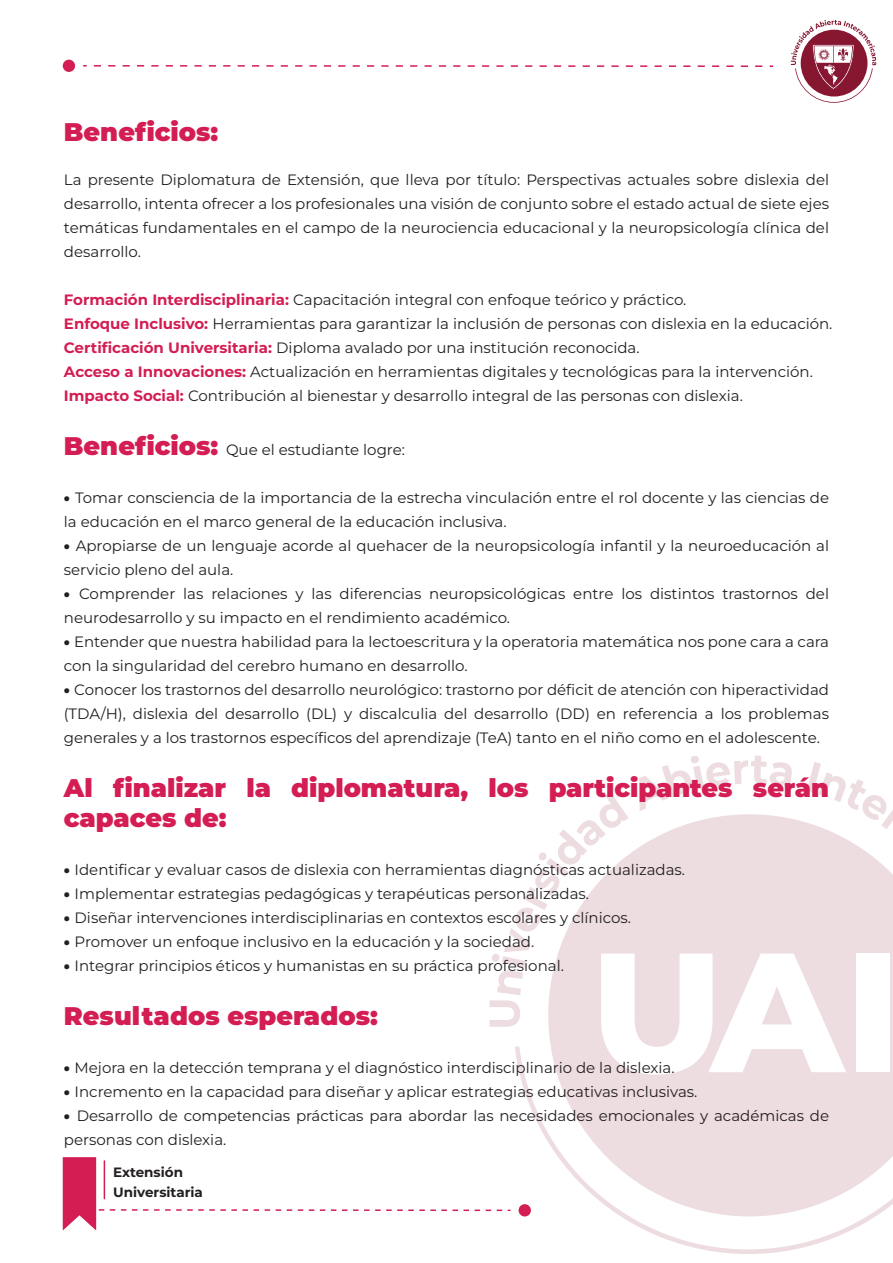
<style>
.page{position:relative;width:893px;height:1263px;background:#fff}
.page>*{position:absolute;margin:0;border:0;box-sizing:border-box;transform-origin:0 0}
.t1{font:900 25.5px/30px "Montserrat";color:#d31d53}
.t2{font:15px/24px "Montserrat";color:#231f20}
.t3{font:700 13.5px/20.9px "Montserrat";color:#231f20}
.s1{font-weight:700;color:#d31d53}
.s2{font-weight:900;font-size:25.5px;color:#d31d53}
.s3{font-weight:900}
</style>
<div class="page">
<svg style="left:94px;top:65px;width:679px;height:2px"></svg>
<div style="left:63px;top:60px;width:12px;height:12px;background:#d31d53;border-radius:50%"></div>
<svg style="left:62px;top:755px;width:831px;height:499px"></svg>
<div style="left:519px;top:1204px;width:12px;height:12px;background:#d31d53;border-radius:50%"></div>
<svg style="left:791px;top:20px;width:85px;height:83px"></svg>
<h1 class="t1" style="left:64px;top:116px;width:156px">Beneficios:</h1>
<p class="t2" style="left:64px;top:167px;width:767px;text-align:justify">La presente Diplomatura de Extensión, que lleva por título: Perspectivas actuales sobre dislexia del desarrollo, intenta ofrecer a los profesionales una visión de conjunto sobre el estado actual de siete ejes temáticas fundamentales en el campo de la neurociencia educacional y la neuropsicología clínica del desarrollo.</p>
<p class="t2" style="left:64px;top:287px;width:770px"><span class="s1">Formación Interdisciplinaria:</span> Capacitación integral con enfoque teórico y práctico.<br><span class="s1">Enfoque Inclusivo:</span> Herramientas para garantizar la inclusión de personas con dislexia en la educación.<br><span class="s1">Certificación Universitaria:</span> Diploma avalado por una institución reconocida.<br><span class="s1">Acceso a Innovaciones:</span> Actualización en herramientas digitales y tecnológicas para la intervención.<br><span class="s1">Impacto Social:</span> Contribución al bienestar y desarrollo integral de las personas con dislexia.</p>
<p class="t2" style="left:64px;top:437px;width:343px"><span class="s2">Beneficios:</span> Que el estudiante logre:</p>
<p class="t2" style="left:64px;top:485px;width:767px"><span class="s3">•</span> Tomar consciencia de la importancia de la estrecha vinculación entre el rol docente y las ciencias de la educación en el marco general de la educación inclusiva.</p>
<p class="t2" style="left:64px;top:533px;width:767px"><span class="s3">•</span> Apropiarse de un lenguaje acorde al quehacer de la neuropsicología infantil y la neuroeducación al servicio pleno del aula.</p>
<p class="t2" style="left:64px;top:581px;width:767px"><span class="s3">•</span> Comprender las relaciones y las diferencias neuropsicológicas entre los distintos trastornos del neurodesarrollo y su impacto en el rendimiento académico.</p>
<p class="t2" style="left:64px;top:629px;width:767px"><span class="s3">•</span> Entender que nuestra habilidad para la lectoescritura y la operatoria matemática nos pone cara a cara con la singularidad del cerebro humano en desarrollo.</p>
<p class="t2" style="left:64px;top:677px;width:767px;text-align:justify"><span class="s3">•</span> Conocer los trastornos del desarrollo neurológico: trastorno por déficit de atención con hiperactividad (TDA/H), dislexia del desarrollo (DL) y discalculia del desarrollo (DD) en referencia a los problemas generales y a los trastornos específicos del aprendizaje (TeA) tanto en el niño como en el adolescente.</p>
<h1 class="t1" style="left:64px;top:771px;width:767px">Al finalizar la diplomatura, los participantes serán capaces de:</h1>
<p class="t2" style="left:64px;top:857px;width:623px"><span class="s3">•</span> Identificar y evaluar casos de dislexia con herramientas diagnósticas actualizadas.</p>
<p class="t2" style="left:64px;top:881px;width:527px"><span class="s3">•</span> Implementar estrategias pedagógicas y terapéuticas personalizadas.</p>
<p class="t2" style="left:64px;top:905px;width:569px"><span class="s3">•</span> Diseñar intervenciones interdisciplinarias en contextos escolares y clínicos.</p>
<p class="t2" style="left:64px;top:929px;width:472px"><span class="s3">•</span> Promover un enfoque inclusivo en la educación y la sociedad.</p>
<p class="t2" style="left:64px;top:953px;width:501px"><span class="s3">•</span> Integrar principios éticos y humanistas en su práctica profesional.</p>
<h1 class="t1" style="left:64px;top:999px;width:315px">Resultados esperados:</h1>
<p class="t2" style="left:64px;top:1055px;width:612px"><span class="s3">•</span> Mejora en la detección temprana y el diagnóstico interdisciplinario de la dislexia.</p>
<p class="t2" style="left:64px;top:1079px;width:635px"><span class="s3">•</span> Incremento en la capacidad para diseñar y aplicar estrategias educativas inclusivas.</p>
<p class="t2" style="left:64px;top:1103px;width:767px"><span class="s3">•</span> Desarrollo de competencias prácticas para abordar las necesidades emocionales y académicas de personas con dislexia.</p>
<p class="t3" style="left:113px;top:1160px;width:91px">Extensión<br>Universitaria</p>
</div>
